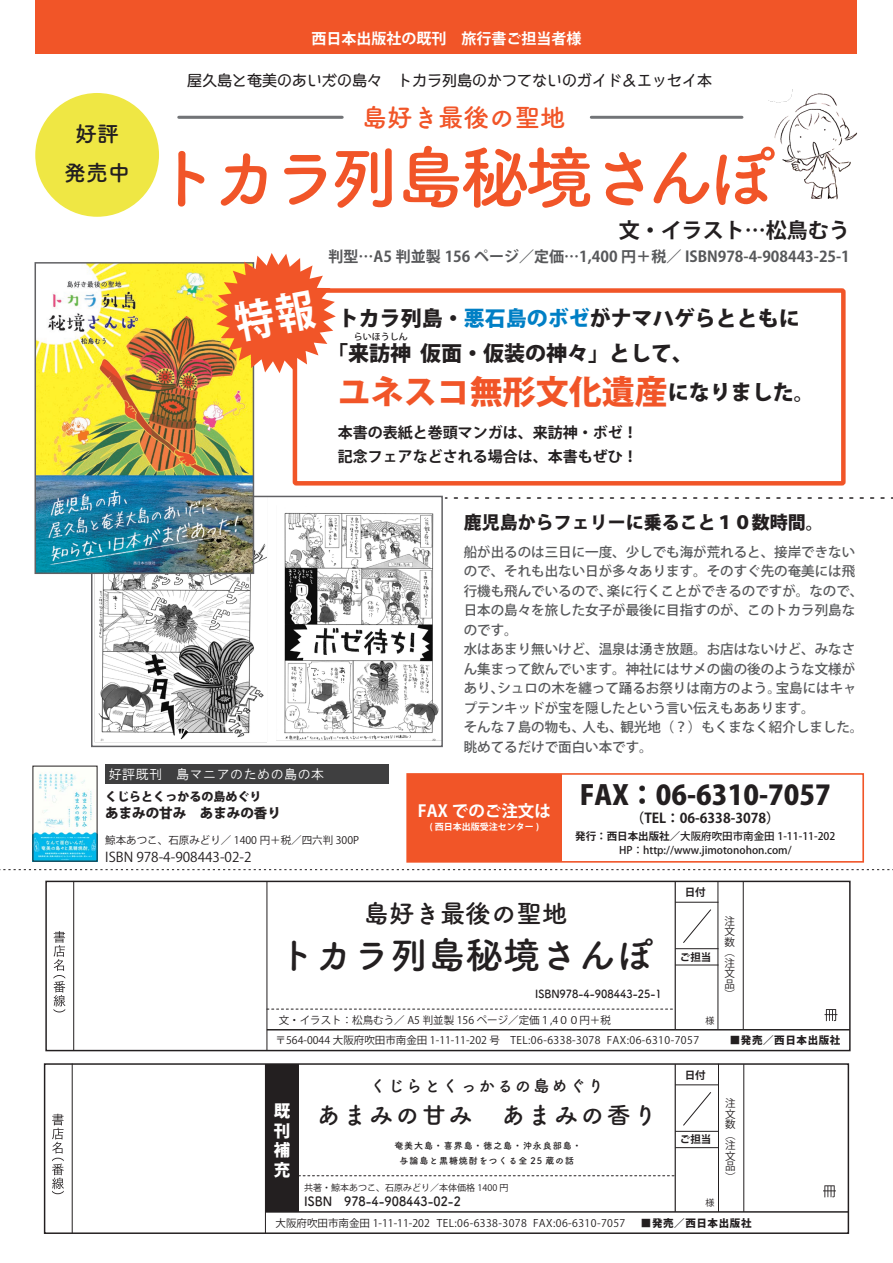
<style>
.page{position:relative;width:893px;height:1263px;background:#fff}
.page>*{position:absolute;margin:0;border:0;box-sizing:border-box;transform-origin:0 0}
.t1{font:69px "Tsuku A Rd Gothic Std B";letter-spacing:-.12em;color:#f15528}
.t2{font:37.5px "Tsuku A Rd Gothic Std B";color:#231f20}
.t3{font:800 33px "Koz Go Pr 6 N";color:#f15528}
.t4{font:800 27px "Koz Go Pr 6 N";color:#231f20}
.t5{font:25.5px "Tsuku A Rd Gothic Std B";color:#231f20}
.t6{font:25.5px "Tsuku A Rd Gothic Std B";color:#f15528}
.t7{font:24px "Tsuku A Rd Gothic Std B";letter-spacing:.1em;color:#231f20}
.t8{font:22.05px/38.5px "Tsuku A Rd Gothic Std B";color:#231f20;text-align:center}
.t9{font:800 21px/34.5px "Koz Go Pr 6 N";color:#231f20}
.t10{font:700 21px "Koz Go Pr 6 N";color:#231f20}
.t11{font:800 18px "Koz Go Pr 6 N";color:#231f20}
.t12{font:16.5px "Tsuku A Rd Gothic Std B";letter-spacing:.1em;color:#231f20}
.t13{font:700 16.5px "Koz Go Pr 6 N";color:#fff}
.t14{font:800 16.5px/19.8px "Koz Go Pr 6 N";color:#fff;text-align:justify}
.t15{font:700 15px "Koz Go Pr 6 N";color:#57585a}
.t16{font:700 15px/24px "Koz Go Pr 6 N";color:#231f20}
.t17{font:500 15px "TB Cine R Go Std";color:#231f20}
.t18{font:700 15px "Koz Go Pro";color:#fff}
.t19{font:500 13.5px/19.5px "Koz Go Pr 6 N";color:#57585a}
.t20{font:13.5px "Koz Go Pr 6 N";color:#231f20}
.t21{font:700 13.5px "Koz Go Pr 6 N";color:#231f20}
.t22{font:13.5px "HG Gothic M";color:#fff}
.t23{font:800 13.5px "Koz Go Pr 6 N";color:#231f20}
.t24{font:12.9px "Tsuku A Rd Gothic Std B";color:#231f20;scale:.93 1}
.t25{font:800 12px "Koz Go Pr 6 N";color:#231f20}
.t26{font:11.25px "Tsuku A Rd Gothic Std B";color:#231f20;scale:.93 1}
.t27{font:10.5px/10.5px "Koz Go Pr 6 N";letter-spacing:.04em;color:#231f20;text-align:justify}
.t28{font:10.5px "Koz Go Pr 6 N";color:#231f20}
.t29{font:500 10.5px/13.5px "Koz Go Pr 6 N";color:#231f20;text-align:center}
.t30{font:800 10.5px "Koz Go Pro";letter-spacing:.06em;color:#231f20}
.t31{font:700 10.5px "Koz Go Pr 6 N";color:#231f20}
.t32{font:9px/15px "Tsuku A Rd Gothic Std B";letter-spacing:.1em;color:#231f20;text-align:center}
.t33{font:9px "Koz Go Pr 6 N";color:#231f20}
.t34{font:700 9px "Koz Go Pr 6 N";color:#fff}
.t35{font:500 9px "Koz Go Pr 6 N";color:#231f20}
.s1{color:#007fc5}
.s2{font-size:21px;color:#231f20}
.s3{font-family:"Koz Go Pro";font-weight:700}
.s4{font-family:"Koz Go Pro"}
</style>
<div class="page">
<img style="left:768px;top:90px;width:90px;height:110px">
<div style="left:105px;top:764px;width:284px;height:20px;background:#3f3f40"></div>
<div style="left:407px;top:774px;width:155px;height:88px;background:#f15528"></div>
<div style="left:406px;top:773px;width:458px;height:90px;border:2px solid #f15528"></div>
<div style="left:36px;top:0;width:821px;height:54px;background:#f15528"></div>
<svg style="left:0;top:869px;width:893px;height:1px"></svg>
<hr style="left:73px;top:881px;width:1px;height:169px;background:#231f20">
<div style="left:45px;top:881px;width:806px;height:170px;border:1px solid #231f20"></div>
<hr style="left:267px;top:881px;width:1px;height:169px;background:#231f20">
<hr style="left:743px;top:881px;width:1px;height:148px;background:#231f20">
<hr style="left:718px;top:881px;width:1px;height:148px;background:#231f20">
<hr style="left:267px;top:1029px;width:583px;height:1px;background:#231f20">
<svg style="left:53px;top:931px;width:12px;height:81px"></svg>
<svg style="left:267px;top:1009px;width:408px;height:1px"></svg>
<svg style="left:824px;top:1009px;width:13px;height:12px"></svg>
<hr style="left:72px;top:1063px;width:1px;height:170px;background:#231f20">
<div style="left:44px;top:1063px;width:805px;height:171px;border:1px solid #231f20"></div>
<hr style="left:743px;top:1064px;width:1px;height:148px;background:#231f20">
<hr style="left:718px;top:1064px;width:1px;height:148px;background:#231f20">
<hr style="left:265px;top:1211px;width:583px;height:1px;background:#231f20">
<svg style="left:52px;top:1114px;width:12px;height:80px"></svg>
<svg style="left:299px;top:1175px;width:376px;height:1px"></svg>
<svg style="left:823px;top:1185px;width:13px;height:12px"></svg>
<hr style="left:265px;top:1064px;width:1px;height:169px;background:#231f20">
<div style="left:265px;top:1064px;width:34px;height:148px;background:#231f20"></div>
<hr style="left:675px;top:881px;width:1px;height:148px;background:#231f20">
<hr style="left:675px;top:902px;width:43px;height:1px;background:#231f20">
<hr style="left:675px;top:948px;width:43px;height:1px;background:#231f20">
<hr style="left:675px;top:965px;width:43px;height:1px;background:#231f20">
<svg style="left:683px;top:909px;width:28px;height:34px"></svg>
<hr style="left:675px;top:1064px;width:1px;height:148px;background:#231f20">
<hr style="left:675px;top:1084px;width:43px;height:1px;background:#231f20">
<hr style="left:675px;top:1131px;width:43px;height:1px;background:#231f20">
<hr style="left:675px;top:1147px;width:43px;height:1px;background:#231f20">
<svg style="left:683px;top:1092px;width:29px;height:34px"></svg>
<img style="left:35px;top:772px;width:60px;height:87px">
<img style="left:94px;top:499px;width:346px;height:244px">
<svg style="left:454px;top:497px;width:439px;height:2px"></svg>
<hr style="left:179px;top:116px;width:163px;height:3px;background:#727477">
<hr style="left:591px;top:116px;width:151px;height:3px;background:#727477">
<div style="left:91px;top:496px;width:352px;height:251px;border:2px solid #616164"></div>
<img style="left:38px;top:265px;width:213px;height:306px">
<div style="left:35px;top:262px;width:219px;height:312px;border:2px solid #616164"></div>
<div style="left:35px;top:93px;width:124px;height:124px;background:#efe744;border-radius:50%"></div>
<div style="left:293px;top:288px;width:553px;height:198px;border:4px solid #f15528;border-radius:2px"></div>
<svg style="left:215px;top:253px;width:121px;height:120px"></svg>
<p class="t18" style="left:311px;top:29px;width:271px">西日本出版社の既刊　旅行書ご担当者様</p>
<h3 class="t8" style="left:64px;top:113px;width:68px">好評発売中</h3>
<p class="t17" style="left:187px;top:67px;width:527px">屋久島と奄美のあいだの島々　トカラ列島のかつてないのガイド＆エッセイ本</p>
<h3 class="t6" style="left:362px;top:98px;width:205px">島好き最後の聖地</h3>
<h1 class="t1" style="left:152px;top:124px;width:624px">トカラ列島秘境さんぽ</h1>
<h3 class="t10" style="left:619px;top:218px;width:232px">文・イラスト…松鳥むう</h3>
<p class="t15" style="left:329px;top:248px;width:523px">判型…A5 判並製 156 ページ／定価…1,400 円＋税／ ISBN978-4-908443-25-1</p>
<h3 class="t9" style="left:327px;top:302px;width:474px;text-indent:10px">トカラ列島・<span class="s1">悪石島のボゼ</span>がナマハゲらとともに「来訪神 仮面・仮装の神々」として、</h3>
<h3 class="t3" style="left:338px;top:374px;width:478px">ユネスコ無形文化遺産<span class="s2">になりました。</span></h3>
<p class="t16" style="left:338px;top:421px;width:301px">本書の表紙と巻頭マンガは、来訪神・ボゼ！記念フェアなどされる場合は、本書もぜひ！</p>
<p class="t35" style="left:354px;top:331px;width:55px">らいほうしん</p>
<h3 class="t11" style="left:464px;top:513px;width:361px">鹿児島からフェリーに乗ること１０数時間。</h3>
<p class="t19" style="left:464px;top:542px;width:401px">船が出るのは三日に一度、少しでも海が荒れると、接岸できないので、それも出ない日が多々あります。そのすぐ先の奄美には飛行機も飛んでいるので、楽に行くことができるのですが。なので、日本の島々を旅した女子が最後に目指すのが、このトカラ列島なのです。<br>水はあまり無いけど、温泉は湧き放題。お店はないけど、みなさん集まって飲んでいます。神社にはサメの歯の後のような文様があり、シュロの木を纏って踊るお祭りは南方のよう。宝島にはキャプテンキッドが宝を隠したという言い伝えもああります。<br>そんな７島の物も、人も、観光地（？）もくまなく紹介しました。眺めてるだけで面白い本です。</p>
<p class="t22" style="left:108px;top:767px;width:217px">好評既刊　島マニアのための島の本</p>
<p class="t25" style="left:105px;top:789px;width:157px">くじらとくっかるの島めぐり</p>
<p class="t23" style="left:105px;top:806px;width:177px">あまみの甘み　あまみの香り</p>
<p class="t28" style="left:105px;top:834px;width:255px">鯨本あつこ、石原みどり／ 1400 円＋税／四六判 300P</p>
<p class="t20" style="left:105px;top:849px;width:148px">ISBN 978-4-908443-02-2</p>
<p class="t13" style="left:418px;top:802px;width:135px">FAX でのご注文は</p>
<p class="t34" style="left:430px;top:822px;width:111px">( 西日本出版受注センター )</p>
<h3 class="t4" style="left:580px;top:780px;width:253px">FAX：06-6310-7057</h3>
<p class="t21" style="left:631px;top:811px;width:150px">（TEL：06-6338-3078）</p>
<p class="t29" style="left:575px;top:830px;width:262px"><span class="s3">発行：西日本出版社／</span>大阪府吹田市南金田 1-11-11-202<br>HP：http://www.jimotonohon.com/</p>
<p class="t31" style="left:685px;top:886px;width:22px">日付</p>
<h3 class="t5" style="left:364px;top:894px;width:205px">島好き最後の聖地</h3>
<h2 class="t2" style="left:278px;top:925px;width:376px">トカラ列島秘境さんぽ</h2>
<p class="t26" style="left:535px;top:985px;width:138px">ISBN978-4-908443-25-1</p>
<p class="t28" style="left:279px;top:1014px;width:334px">文・イラスト：松鳥むう／ A5 判並製 156 ページ／定価１,4００円＋税</p>
<p class="t31" style="left:680px;top:951px;width:33px">ご担当</p>
<p class="t33" style="left:705px;top:1015px;width:10px">様</p>
<p class="t27" style="left:276px;top:1035px;width:425px"><span class="s4">〒564-0044 大阪府吹田市南金田 1-11-11-202 号　</span>TEL:06-6338-3078 FAX:06-6310-7057</p>
<p class="t27" style="left:724px;top:916px;width:12px">注文数（注文品）</p>
<p class="t30" style="left:730px;top:1033px;width:112px">■発売／西日本出版社</p>
<p class="t31" style="left:685px;top:1069px;width:22px">日付</p>
<p class="t12" style="left:370px;top:1073px;width:236px">くじらとくっかるの島めぐり</p>
<h3 class="t7" style="left:316px;top:1097px;width:342px">あまみの甘み　あまみの香り</h3>
<p class="t32" style="left:394px;top:1137px;width:189px">奄美大島・喜界島・徳之島・沖永良部島・与論島と黒糖焼酎をつくる全 25 蔵の話</p>
<p class="t14" style="left:274px;top:1101px;width:18px">既刊補充</p>
<p class="t27" style="left:725px;top:1098px;width:12px">注文数（注文品）</p>
<p class="t31" style="left:680px;top:1133px;width:33px">ご担当</p>
<p class="t33" style="left:304px;top:1182px;width:206px">共著・鯨本あつこ、石原みどり／本体価格 1400 円</p>
<p class="t24" style="left:304px;top:1191px;width:170px">ISBN　978-4-908443-02-2</p>
<p class="t27" style="left:276px;top:1218px;width:351px"><span class="s4">大阪府吹田市南金田 1-11-11-202</span> TEL:06-6338-3078 FAX:06-6310-7057</p>
<p class="t33" style="left:705px;top:1198px;width:10px">様</p>
<p class="t30" style="left:641px;top:1216px;width:112px">■発売／西日本出版社</p>
</div>
